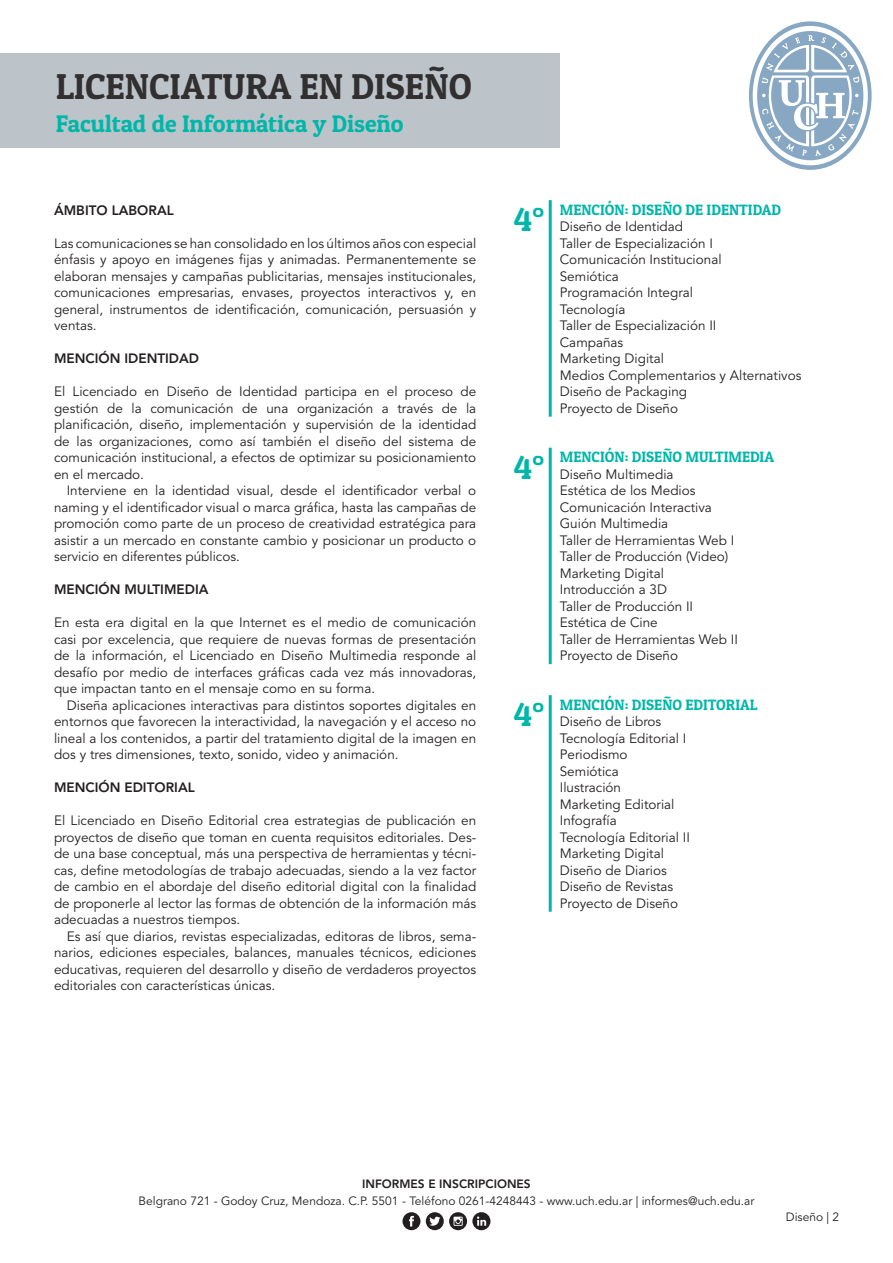
<style>
.page{position:relative;width:893px;height:1263px;background:#fff}
.page>*{position:absolute;margin:0;border:0;box-sizing:border-box;transform-origin:0 0}
.t1{font:36px "Patua One";color:#312f30}
.t2{font:33px "Patua One";color:#00b6a9}
.t3{font:24px "Patua One";color:#00b6a9}
.t4{font:15px "Patua One";color:#00b6a9}
.t5{font:13.5px/16.5px "Avenir LT Std";color:#231f20;text-align:justify}
.t6{font:800 13.5px "Avenir LT Std";color:#231f20}
.t7{font:12px "Avenir LT Std";color:#231f20}
.t8{font:800 12px "Avenir LT Std";color:#231f20}
</style>
<div class="page">
<svg style="left:402px;top:1212px;width:18px;height:18px"></svg>
<svg style="left:426px;top:1212px;width:64px;height:18px"></svg>
<div style="left:0;top:53px;width:560px;height:94px;background:#bcc4c9"></div>
<svg style="left:749px;top:21px;width:123px;height:149px"></svg>
<svg style="left:753px;top:26px;width:115px;height:139px"></svg>
<hr style="left:549px;top:200px;width:3px;height:217px;background:#00b6a9">
<hr style="left:549px;top:448px;width:3px;height:216px;background:#00b6a9">
<hr style="left:549px;top:695px;width:3px;height:217px;background:#00b6a9">
<p class="t1" style="left:56px;top:64px;width:418px">LICENCIATURA EN DISEÑO</p>
<p class="t3" style="left:56px;top:109px;width:349px">Facultad de Informática y Diseño</p>
<p class="t6" style="left:54px;top:202px;width:121px">ÁMBITO LABORAL</p>
<p class="t5" style="left:54px;top:235px;width:424px">Las comunicaciones se han consolidado en los últimos años con especial énfasis y apoyo en imágenes fijas y animadas. Permanentemente se elaboran mensajes y campañas publicitarias, mensajes institucionales, comunicaciones empresarias, envases, proyectos interactivos y, en general, instrumentos de identificación, comunicación, persuasión y ventas.</p>
<p class="t6" style="left:54px;top:350px;width:147px">MENCIÓN IDENTIDAD</p>
<p class="t5" style="left:54px;top:383px;width:424px">El Licenciado en Diseño de Identidad participa en el proceso de gestión de la comunicación de una organización a través de la planificación, diseño, implementación y supervisión de la identidad de las organizaciones, como así también el diseño del sistema de comunicación institucional, a efectos de optimizar su posicionamiento en el mercado.</p>
<p class="t5" style="left:54px;top:482px;width:424px;text-indent:13px">Interviene en la identidad visual, desde el identificador verbal o naming y el identificador visual o marca gráfica, hasta las campañas de promoción como parte de un proceso de creatividad estratégica para asistir a un mercado en constante cambio y posicionar un producto o servicio en diferentes públicos.</p>
<p class="t6" style="left:54px;top:581px;width:156px">MENCIÓN MULTIMEDIA</p>
<p class="t5" style="left:54px;top:614px;width:424px">En esta era digital en la que Internet es el medio de comunicación casi por excelencia, que requiere de nuevas formas de presentación de la información, el Licenciado en Diseño Multimedia responde al desafío por medio de interfaces gráficas cada vez más innovadoras, que impactan tanto en el mensaje como en su forma.</p>
<p class="t5" style="left:54px;top:697px;width:424px;text-indent:13px">Diseña aplicaciones interactivas para distintos soportes digitales en entornos que favorecen la interactividad, la navegación y el acceso no lineal a los contenidos, a partir del tratamiento digital de la imagen en dos y tres dimensiones, texto, sonido, video y animación.</p>
<p class="t6" style="left:54px;top:779px;width:142px">MENCIÓN EDITORIAL</p>
<p class="t5" style="left:54px;top:812px;width:424px">El Licenciado en Diseño Editorial crea estrategias de publicación en proyectos de diseño que toman en cuenta requisitos editoriales. Des&shy;de una base conceptual, más una perspectiva de herramientas y técni&shy;cas, define metodologías de trabajo adecuadas, siendo a la vez factor de cambio en el abordaje del diseño editorial digital con la finalidad de proponerle al lector las formas de obtención de la información más adecuadas a nuestros tiempos.</p>
<p class="t5" style="left:54px;top:928px;width:424px;text-indent:13px">Es así que diarios, revistas especializadas, editoras de libros, sema&shy;narios, ediciones especiales, balances, manuales técnicos, ediciones educativas, requieren del desarrollo y diseño de verdaderos proyectos editoriales con características únicas.</p>
<p class="t2" style="left:514px;top:199px;width:32px">4°</p>
<p class="t2" style="left:514px;top:446px;width:32px">4°</p>
<p class="t2" style="left:514px;top:694px;width:32px">4°</p>
<p class="t4" style="left:560px;top:200px;width:223px">MENCIÓN: DISEÑO DE IDENTIDAD</p>
<p class="t5" style="left:560px;top:218px;width:125px">Diseño de Identidad</p>
<p class="t5" style="left:560px;top:235px;width:155px">Taller de Especialización I</p>
<p class="t5" style="left:560px;top:251px;width:163px">Comunicación Institucional</p>
<p class="t5" style="left:560px;top:268px;width:60px">Semiótica</p>
<p class="t5" style="left:560px;top:284px;width:135px">Programación Integral</p>
<p class="t5" style="left:560px;top:301px;width:67px">Tecnología</p>
<p class="t5" style="left:560px;top:317px;width:158px">Taller de Especialización II</p>
<p class="t5" style="left:560px;top:334px;width:65px">Campañas</p>
<p class="t5" style="left:560px;top:350px;width:106px">Marketing Digital</p>
<p class="t5" style="left:560px;top:367px;width:243px">Medios Complementarios y Alternativos</p>
<p class="t5" style="left:560px;top:383px;width:129px">Diseño de Packaging</p>
<p class="t5" style="left:560px;top:400px;width:120px">Proyecto de Diseño</p>
<p class="t4" style="left:560px;top:447px;width:216px">MENCIÓN: DISEÑO MULTIMEDIA</p>
<p class="t5" style="left:560px;top:466px;width:115px">Diseño Multimedia</p>
<p class="t5" style="left:560px;top:482px;width:137px">Estética de los Medios</p>
<p class="t5" style="left:560px;top:499px;width:154px">Comunicación Interactiva</p>
<p class="t5" style="left:560px;top:515px;width:110px">Guión Multimedia</p>
<p class="t5" style="left:560px;top:532px;width:176px">Taller de Herramientas Web I</p>
<p class="t5" style="left:560px;top:548px;width:170px">Taller de Producción (Video)</p>
<p class="t5" style="left:560px;top:565px;width:106px">Marketing Digital</p>
<p class="t5" style="left:560px;top:581px;width:109px">Introducción a 3D</p>
<p class="t5" style="left:560px;top:598px;width:135px">Taller de Producción II</p>
<p class="t5" style="left:560px;top:614px;width:99px">Estética de Cine</p>
<p class="t5" style="left:560px;top:631px;width:180px">Taller de Herramientas Web II</p>
<p class="t5" style="left:560px;top:647px;width:120px">Proyecto de Diseño</p>
<p class="t4" style="left:560px;top:695px;width:199px">MENCIÓN: DISEÑO EDITORIAL</p>
<p class="t5" style="left:560px;top:713px;width:103px">Diseño de Libros</p>
<p class="t5" style="left:560px;top:730px;width:128px">Tecnología Editorial I</p>
<p class="t5" style="left:560px;top:746px;width:69px">Periodismo</p>
<p class="t5" style="left:560px;top:763px;width:60px">Semiótica</p>
<p class="t5" style="left:560px;top:779px;width:63px">Ilustración</p>
<p class="t5" style="left:560px;top:796px;width:116px">Marketing Editorial</p>
<p class="t5" style="left:560px;top:812px;width:59px">Infografía</p>
<p class="t5" style="left:560px;top:829px;width:132px">Tecnología Editorial II</p>
<p class="t5" style="left:560px;top:845px;width:106px">Marketing Digital</p>
<p class="t5" style="left:560px;top:862px;width:109px">Diseño de Diarios</p>
<p class="t5" style="left:560px;top:878px;width:115px">Diseño de Revistas</p>
<p class="t5" style="left:560px;top:895px;width:120px">Proyecto de Diseño</p>
<p class="t8" style="left:362px;top:1177px;width:170px">INFORMES E INSCRIPCIONES</p>
<p class="t7" style="left:139px;top:1193px;width:617px">Belgrano 721 - Godoy Cruz, Mendoza. C.P. 5501 - Teléfono 0261-4248443 - www.uch.edu.ar | informes@uch.edu.ar</p>
<p class="t7" style="left:786px;top:1210px;width:55px">Diseño | 2</p>
</div>
